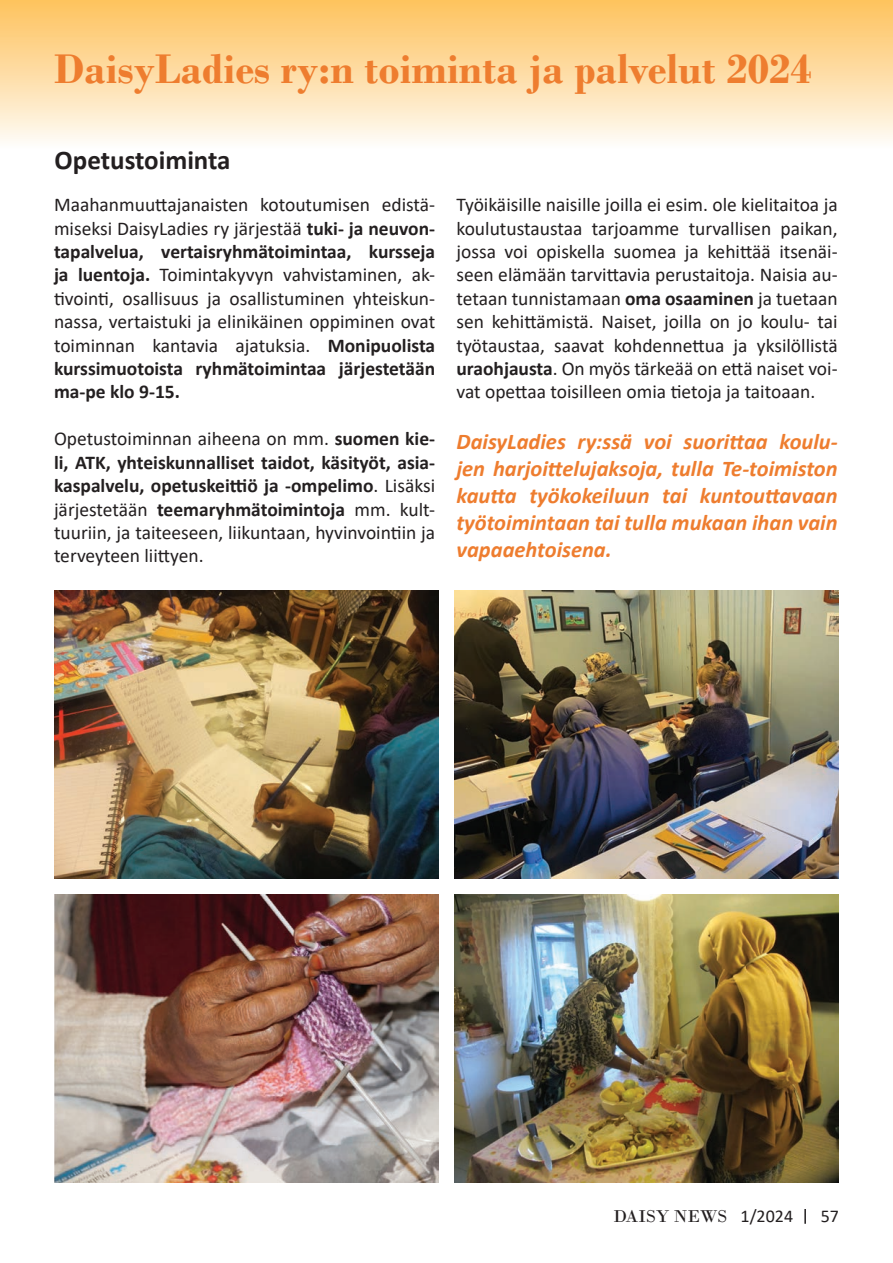
<style>
.page{position:relative;width:893px;height:1263px;background:#fff}
.page>*{position:absolute;margin:0;border:0;box-sizing:border-box;transform-origin:0 0}
.t1{font:700 43.5px "Bodoni";color:#ee7d2f}
.t2{font:700 27px "Calibri";color:#231f20}
.t3{font:italic 700 22.5px/27px "Calibri";color:#ee7d2f;text-align:justify}
.t4{font:19.5px/23.4px "Calibri";color:#231f20;text-align:justify}
.t5{font:18px "Bodoni";color:#231f20}
.t6{font:18px "Calibri";color:#231f20}
.s1{font-weight:700}
.s2{font-family:"Calibri"}
</style>
<div class="page">
<svg style="left:804px;top:1209px;width:2px;height:15px"></svg>
<div style="left:0;top:0;width:893px;height:149px;background:linear-gradient(to bottom,#fec15b,#fefcf8)"></div>
<img style="left:55px;top:590px;width:384px;height:288px">
<img style="left:454px;top:590px;width:384px;height:288px">
<img style="left:55px;top:894px;width:384px;height:288px">
<img style="left:454px;top:894px;width:384px;height:288px">
<h1 class="t1" style="left:54px;top:43px;width:759px">DaisyLadies ry:n toiminta ja palvelut 2024</h1>
<h2 class="t2" style="left:55px;top:141px;width:177px">Opetustoiminta</h2>
<p class="t4" style="left:54px;top:193px;width:383px">Maahanmuuttajanaisten kotoutumisen edistä&shy;miseksi DaisyLadies ry järjestää <span class="s1">tuki- ja neuvon&shy;tapalvelua, vertaisryhmätoimintaa, kursseja ja luentoja.</span> Toimintakyvyn vahvistaminen, ak&shy;tivointi, osallisuus ja osallistuminen yhteiskun&shy;nassa, vertaistuki ja elinikäinen oppiminen ovat toiminnan kantavia ajatuksia. <span class="s1">Monipuolista kurssimuotoista ryhmätoimintaa järjestetään ma-pe klo 9-15.</span></p>
<p class="t4" style="left:54px;top:427px;width:383px">Opetustoiminnan aiheena on mm. <span class="s1">suomen kie&shy;li, ATK, yhteiskunnalliset taidot, käsityöt, asia&shy;kaspalvelu, opetuskeittiö ja -ompelimo</span>. Lisäksi järjestetään <span class="s1">teemaryhmätoimintoja</span> mm. kult&shy;tuuriin, ja taiteeseen, liikuntaan, hyvinvointiin ja terveyteen liittyen.</p>
<p class="t4" style="left:456px;top:193px;width:383px">Työikäisille naisille joilla ei esim. ole kielitaitoa ja koulutustaustaa tarjoamme turvallisen paikan, jossa voi opiskella suomea ja kehittää itsenäi&shy;seen elämään tarvittavia perustaitoja. Naisia au&shy;tetaan tunnistamaan <span class="s1">oma osaaminen</span> ja tuetaan sen kehittämistä. Naiset, joilla on jo koulu- tai työtaustaa, saavat kohdennettua ja yksilöllistä <span class="s1">uraohjausta</span>. On myös tärkeää on että naiset voi&shy;vat opettaa toisilleen omia tietoja ja taitoaan.</p>
<p class="t3" style="left:456px;top:427px;width:383px">DaisyLadies ry:ssä voi suorittaa koulu&shy;jen harjoittelujaksoja, tulla Te-toimiston kautta työkokeiluun tai kuntouttavaan työtoimintaan tai tulla mukaan ihan vain vapaaehtoisena.</p>
<p class="t5" style="left:613px;top:1206px;width:181px">DAISY NEWS <span class="s2">1/2024</span></p>
<p class="t6" style="left:821px;top:1204px;width:20px">57</p>
</div>
